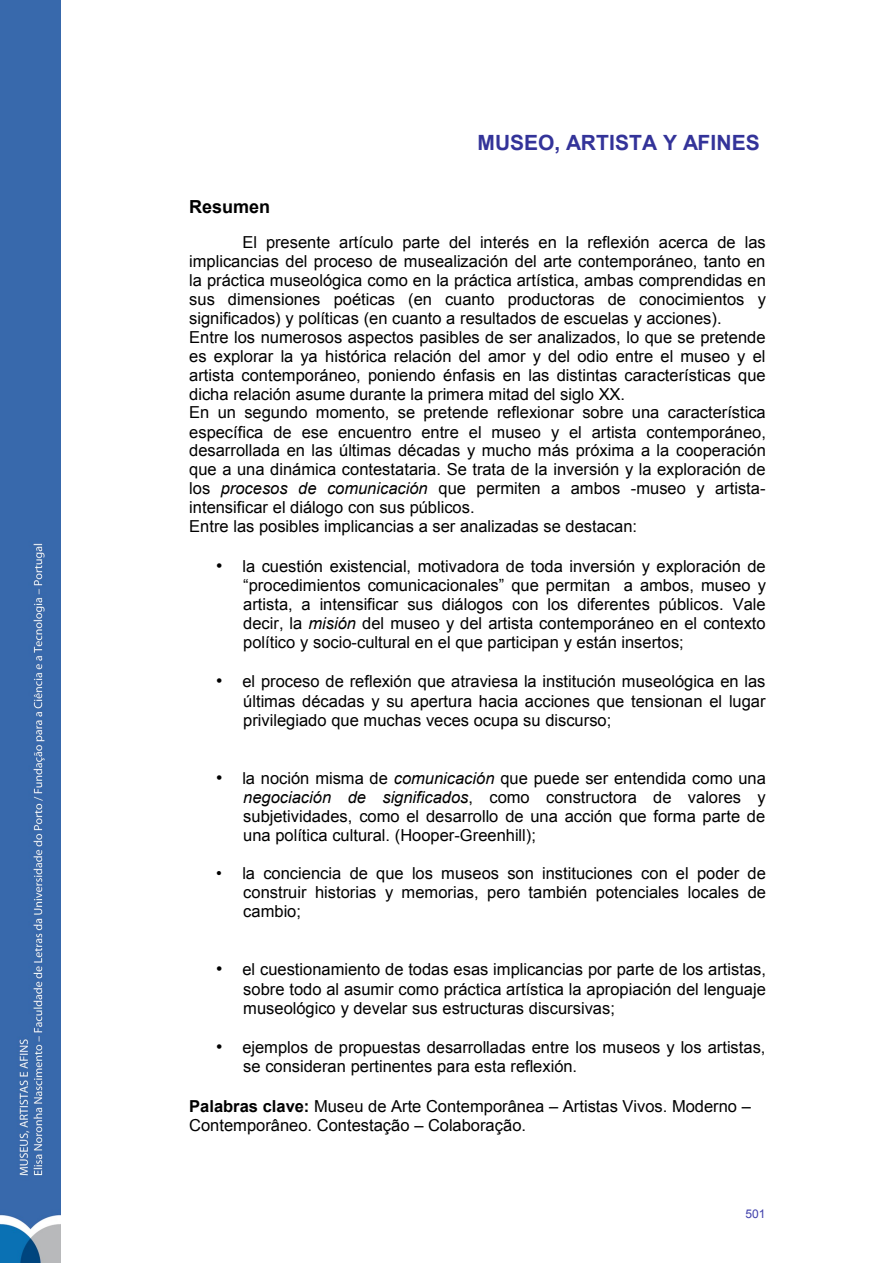
<style>
.page{position:relative;width:893px;height:1263px;background:#fff}
.page>*{position:absolute;margin:0;border:0;box-sizing:border-box;transform-origin:0 0}
.t1{font:700 21px "Arial";color:#339}
.t2{font:700 18px "Arial";color:#000}
.t3{font:16.5px/18.9px "Arial";color:#000;text-align:justify}
.t4{font:12px "Arial";color:#4040ab}
.s1{font-style:italic}
.s2{font-size:18px}
.s3{font-weight:700}
</style>
<div class="page">
<img style="left:0;top:0;width:61px;height:1263px">
<p class="t1" style="left:477px;top:131px;width:284px">MUSEO, ARTISTA Y AFINES</p>
<p class="t2" style="left:189px;top:197px;width:83px">Resumen</p>
<p class="t3" style="left:189px;top:233px;width:578px;text-align:left;text-indent:53px">El presente artículo parte del interés en la reflexión acerca de las implicancias del proceso de musealización del arte contemporáneo, tanto en la práctica museológica como en la práctica artística, ambas comprendidas en sus dimensiones poéticas (en cuanto productoras de conocimientos y significados) y políticas (en cuanto a resultados de escuelas y acciones).<br>Entre los numerosos aspectos pasibles de ser analizados, lo que se pretende es explorar la ya histórica relación del amor y del odio entre el museo y el artista contemporáneo, poniendo énfasis en las distintas características que dicha relación asume durante la primera mitad del siglo XX.<br>En un segundo momento, se pretende reflexionar sobre una característica específica de ese encuentro entre el museo y el artista contemporáneo, desarrollada en las últimas décadas y mucho más próxima a la cooperación que a una dinámica contestataria. Se trata de la inversión y la exploración de los <span class="s1">procesos de comunicación</span> que permiten a ambos -museo y artista&shy;intensificar el diálogo con sus públicos.<br>Entre las posibles implicancias a ser analizadas se destacan:</p>
<p class="t3" style="left:243px;top:557px;width:524px;text-indent:-27px"><span class="s2">•</span> la cuestión existencial, motivadora de toda inversión y exploración de “procedimientos comunicacionales” que permitan a ambos, museo y artista, a intensificar sus diálogos con los diferentes públicos. Vale decir, la <span class="s1">misión</span> del museo y del artista contemporáneo en el contexto político y socio-cultural en el que participan y están insertos;</p>
<p class="t3" style="left:243px;top:672px;width:524px;text-indent:-27px"><span class="s2">•</span> el proceso de reflexión que atraviesa la institución museológica en las últimas décadas y su apertura hacia acciones que tensionan el lugar privilegiado que muchas veces ocupa su discurso;</p>
<p class="t3" style="left:243px;top:769px;width:524px;text-indent:-27px"><span class="s2">•</span> la noción misma de <span class="s1">comunicación</span> que puede ser entendida como una <span class="s1">negociación de significados</span>, como constructora de valores y subjetividades, como el desarrollo de una acción que forma parte de una política cultural. (Hooper-Greenhill);</p>
<p class="t3" style="left:243px;top:864px;width:524px;text-indent:-27px">• la conciencia de que los museos son instituciones con el poder de construir historias y memorias, pero también potenciales locales de cambio;</p>
<p class="t3" style="left:243px;top:960px;width:524px;text-indent:-27px"><span class="s2">•</span> el cuestionamiento de todas esas implicancias por parte de los artistas, sobre todo al asumir como práctica artística la apropiación del lenguaje museológico y develar sus estructuras discursivas;</p>
<p class="t3" style="left:243px;top:1038px;width:523px;line-height:19.4px;text-indent:-27px"><span class="s2">•</span> ejemplos de propuestas desarrolladas entre los museos y los artistas, se consideran pertinentes para esta reflexión.</p>
<p class="t3" style="left:189px;top:1097px;width:563px"><span class="s3">Palabras clave:</span> Museu de Arte Contemporânea – Artistas Vivos. Moderno –<br>Contemporâneo. Contestação – Colaboração.</p>
<p class="t4" style="left:745px;top:1206px;width:22px">501</p>
</div>
